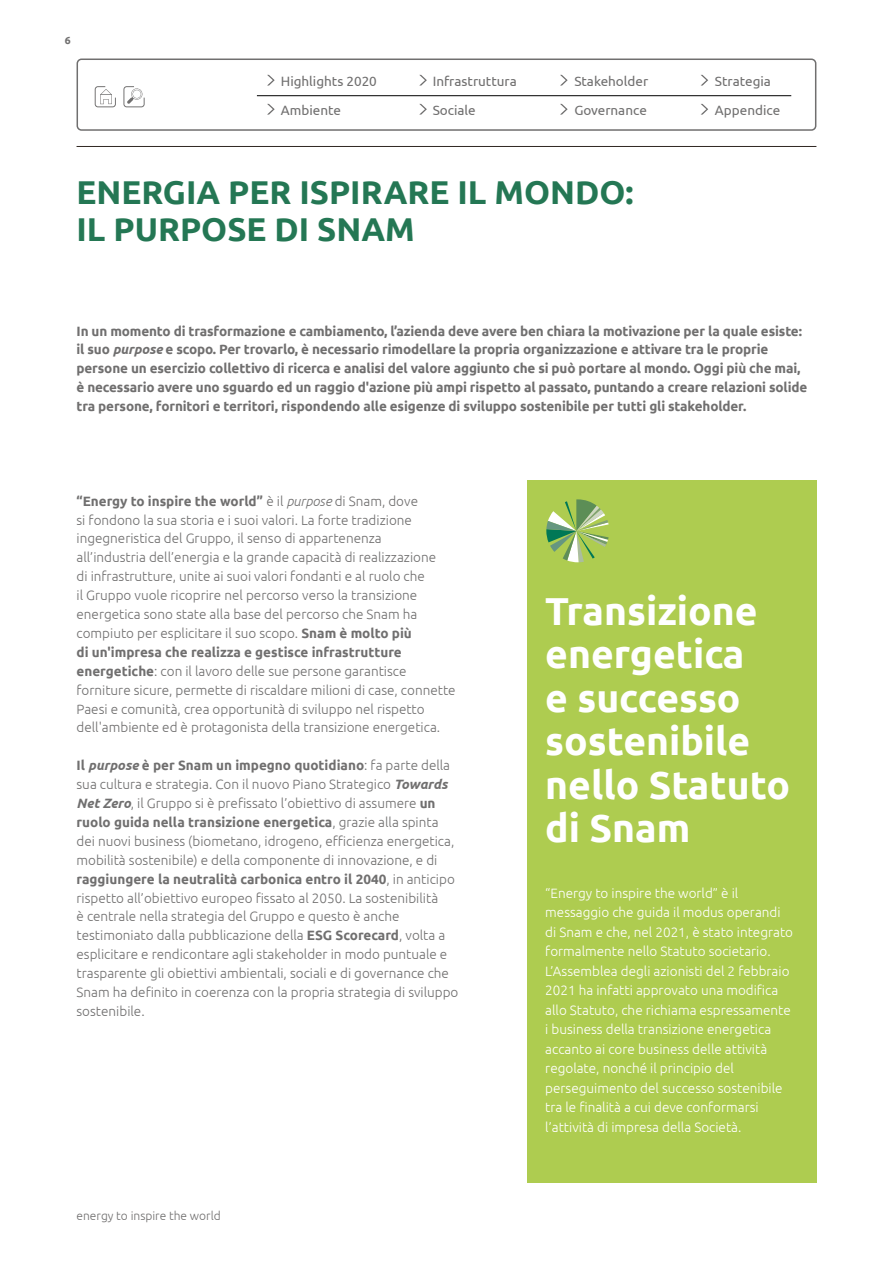
<style>
.page{position:relative;width:893px;height:1263px;background:#fff}
.page>*{position:absolute;margin:0;border:0;box-sizing:border-box;transform-origin:0 0}
.t1{font:700 39px/43.5px "Ubuntu";color:#fff}
.t2{font:700 33px/37.5px "Ubuntu";color:#247754}
.t3{font:300 13.5px/18.9px "Ubuntu";color:#706f6f}
.t4{font:700 13.5px/18.9px "Ubuntu";letter-spacing:-.01em;color:#706f6f}
.t5{font:300 13.5px/19.5px "Ubuntu";color:#fff}
.t6{font:13.5px "Ubuntu";color:#706f6f}
.t7{font:300 12px "Ubuntu";color:#706f6f}
.t8{font:700 10.5px "Ubuntu";color:#706f6f}
.s1{font-style:italic}
.s2{font-weight:700}
.s3{font-weight:700;font-style:italic}
</style>
<div class="page">
<hr style="left:77px;top:146px;width:739px;height:1px;background:#2f2722">
<div style="left:527px;top:480px;width:289px;height:703px;background:#aecc50"></div>
<svg style="left:546px;top:499px;width:63px;height:63px"></svg>
<div style="left:77px;top:59px;width:739px;height:72px;border:2px solid #706f6f;border-radius:4px"></div>
<hr style="left:257px;top:95px;width:534px;height:1px;background:#000">
<svg style="left:267px;top:104px;width:8px;height:11px"></svg>
<svg style="left:267px;top:75px;width:8px;height:11px"></svg>
<svg style="left:419px;top:104px;width:8px;height:11px"></svg>
<svg style="left:419px;top:75px;width:8px;height:11px"></svg>
<svg style="left:701px;top:104px;width:7px;height:11px"></svg>
<svg style="left:701px;top:75px;width:7px;height:11px"></svg>
<svg style="left:560px;top:104px;width:8px;height:11px"></svg>
<svg style="left:560px;top:75px;width:8px;height:11px"></svg>
<svg style="left:95px;top:86px;width:21px;height:21px"></svg>
<svg style="left:123px;top:86px;width:22px;height:21px"></svg>
<p class="t8" style="left:65px;top:34px;width:7px">6</p>
<p class="t6" style="left:281px;top:73px;width:98px">Highlights 2020</p>
<p class="t6" style="left:281px;top:102px;width:62px">Ambiente</p>
<p class="t6" style="left:433px;top:73px;width:86px">Infrastruttura</p>
<p class="t6" style="left:433px;top:102px;width:45px">Sociale</p>
<p class="t6" style="left:574px;top:73px;width:75px">Stakeholder</p>
<p class="t6" style="left:574px;top:102px;width:74px">Governance</p>
<h2 class="t2" style="left:77px;top:173px;width:558px">ENERGIA PER ISPIRARE IL MONDO:<br>IL PURPOSE DI SNAM</h2>
<p class="t6" style="left:715px;top:73px;width:57px">Strategia</p>
<p class="t6" style="left:715px;top:102px;width:67px">Appendice</p>
<p class="t4" style="left:77px;top:321px;width:732px">In un momento di trasformazione e cambiamento, l’azienda deve avere ben chiara la motivazione per la quale esiste: il suo <span class="s1">purpose</span> e scopo. Per trovarlo, è necessario rimodellare la propria organizzazione e attivare tra le proprie persone un esercizio collettivo di ricerca e analisi del valore aggiunto che si può portare al mondo. Oggi più che mai, è necessario avere uno sguardo ed un raggio d'azione più ampi rispetto al passato, puntando a creare relazioni solide tra persone, fornitori e territori, rispondendo alle esigenze di sviluppo sostenibile per tutti gli stakeholder.</p>
<p class="t3" style="left:77px;top:491px;width:381px"><span class="s2">“Energy to inspire the world”</span> è il <span class="s1">purpose</span> di Snam, dove<br>si fondono la sua storia e i suoi valori. La forte tradizione ingegneristica del Gruppo, il senso di appartenenza<br>all’industria dell’energia e la grande capacità di realizzazione<br>di infrastrutture, unite ai suoi valori fondanti e al ruolo che<br>il Gruppo vuole ricoprire nel percorso verso la transizione energetica sono state alla base del percorso che Snam ha compiuto per esplicitare il suo scopo. <span class="s2">Snam è molto più<br>di un'impresa che realizza e gestisce infrastrutture energetiche</span>: con il lavoro delle sue persone garantisce forniture sicure, permette di riscaldare milioni di case, connette Paesi e comunità, crea opportunità di sviluppo nel rispetto dell'ambiente ed è protagonista della transizione energetica.</p>
<p class="t3" style="left:77px;top:756px;width:383px"><span class="s2">Il</span> <span class="s3">purpose</span> <span class="s2">è per Snam un impegno quotidiano</span>: fa parte della sua cultura e strategia. Con il nuovo Piano Strategico <span class="s3">Towards Net Zero</span>, il Gruppo si è prefissato l’obiettivo di assumere <span class="s2">un ruolo guida nella transizione energetica</span>, grazie alla spinta dei nuovi business (biometano, idrogeno, efficienza energetica, mobilità sostenibile) e della componente di innovazione, e di <span class="s2">raggiungere la neutralità carbonica entro il 2040</span>, in anticipo rispetto all’obiettivo europeo fissato al 2050. La sostenibilità<br>è centrale nella strategia del Gruppo e questo è anche testimoniato dalla pubblicazione della <span class="s2">ESG Scorecard</span>, volta a esplicitare e rendicontare agli stakeholder in modo puntuale e trasparente gli obiettivi ambientali, sociali e di governance che Snam ha definito in coerenza con la propria strategia di sviluppo sostenibile.</p>
<p class="t7" style="left:77px;top:1209px;width:146px">energy to inspire the world</p>
<h1 class="t1" style="left:545px;top:589px;width:246px">Transizione energetica<br>e successo sostenibile nello Statuto di Snam</h1>
<p class="t5" style="left:545px;top:883px;width:249px">“Energy to inspire the world” è il messaggio che guida il modus operandi di Snam e che, nel 2021, è stato integrato formalmente nello Statuto societario.<br>L’Assemblea degli azionisti del 2 febbraio 2021 ha infatti approvato una modifica allo Statuto, che richiama espressamente i business della transizione energetica accanto ai core business delle attività regolate, nonché il principio del perseguimento del successo sostenibile tra le finalità a cui deve conformarsi l’attività di impresa della Società.</p>
</div>
